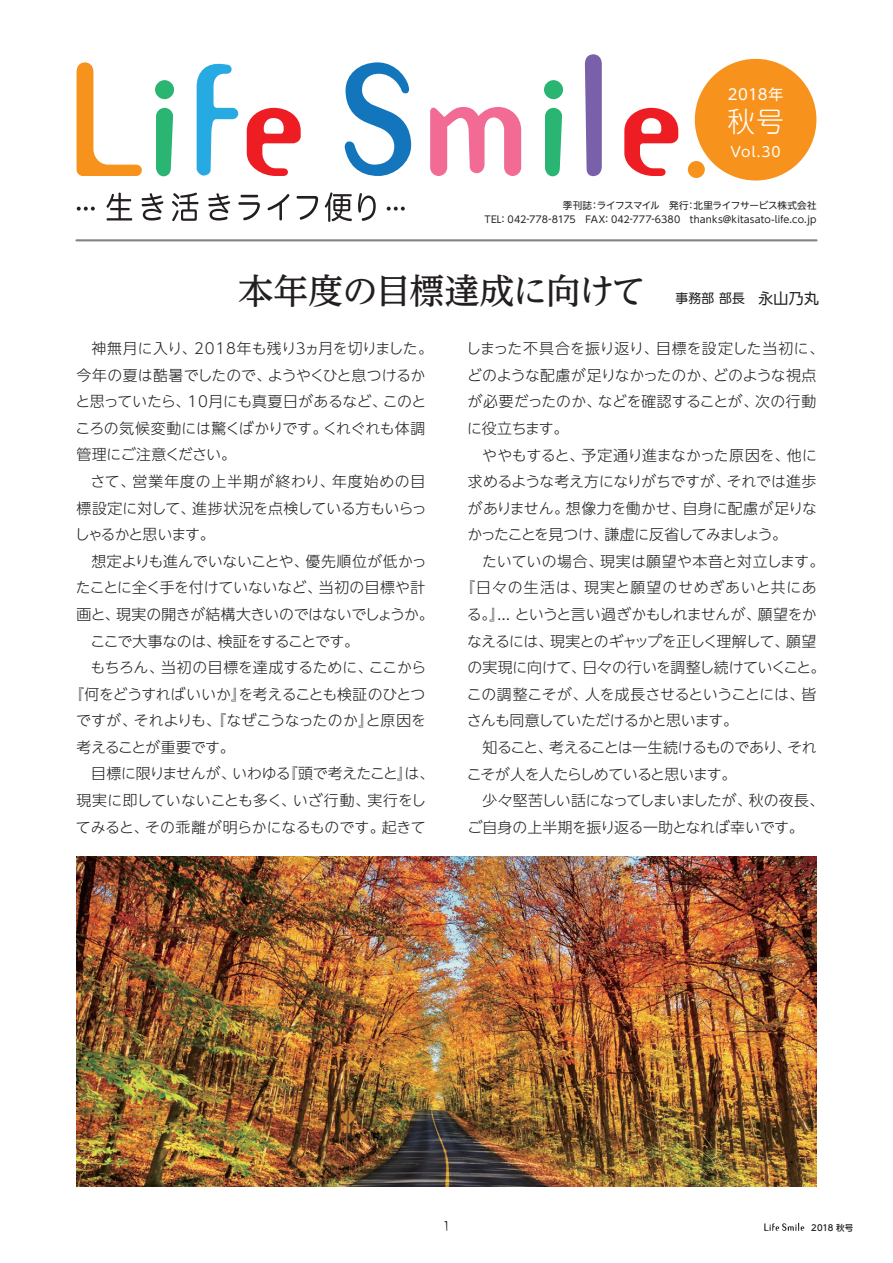
<style>
.page{position:relative;width:893px;height:1263px;background:#fff}
.page>*{position:absolute;margin:0;border:0;box-sizing:border-box;transform-origin:0 0}
.t1{font:500 35.1px "UD Reimin Pr 6";letter-spacing:-.045em;color:#231f20}
.t2{font:300 27.6px "UD Shin M Go Pr 6 N";color:#fff}
.t3{font:300 14.85px/26.5px "UD Shin Go NT Pr 6 N";letter-spacing:-.015em;color:#231f20}
.t4{font:300 14.85px "UD Shin Go NT Pr 6 N";letter-spacing:-.035em;color:#231f20}
.t5{font:300 14.85px "UD Shin Go NT Pr 6 N";letter-spacing:-.05em;color:#231f20}
.t6{font:300 14.85px "UD Shin Go NT Pr 6 N";letter-spacing:-.04em;color:#231f20}
.t7{font:300 14.85px "UD Shin Go NT Pr 6 N";letter-spacing:-.06em;color:#231f20}
.t8{font:300 14.85px "UD Shin Go NT Pr 6 N";letter-spacing:-.045em;color:#231f20}
.t9{font:300 14.85px "UD Shin Go NT Pr 6 N";letter-spacing:.02em;color:#231f20}
.t10{font:300 14.85px "UD Shin Go NT Pr 6 N";letter-spacing:.05em;color:#231f20}
.t11{font:14.85px "UD Shin M Go Pr 6 N";letter-spacing:.02em;color:#fff}
.t12{font:13.8px "UD Shin M Go Pr 6 N";color:#fff}
.t13{font:13.8px "Template Gothic OT";color:#231f20}
.t14{font:12.75px "UD Shin Go NT Pr 6 N";color:#231f20}
.t15{font:9.6px/13.5px "UD Shin Go NT Pr 6 N";letter-spacing:.015em;color:#231f20;text-align:right}
.t16{font:500 8.55px "UD Shin M Go Pr 6";letter-spacing:.005em;color:#231f20}
.s1{font-size:14.85px}
</style>
<div class="page">
<svg style="left:77px;top:62px;width:65px;height:114px"></svg>
<svg style="left:156px;top:108px;width:17px;height:69px"></svg>
<div style="left:155px;top:80px;width:19px;height:19px;background:#2bb572;border-radius:50%"></div>
<div style="left:544px;top:80px;width:19px;height:19px;background:#2bb572;border-radius:50%"></div>
<svg style="left:197px;top:63px;width:41px;height:113px"></svg>
<svg style="left:247px;top:108px;width:54px;height:68px"></svg>
<svg style="left:344px;top:62px;width:67px;height:114px"></svg>
<svg style="left:430px;top:107px;width:91px;height:69px"></svg>
<svg style="left:545px;top:108px;width:17px;height:69px"></svg>
<svg style="left:585px;top:54px;width:17px;height:122px;background:#846eb1"></svg>
<svg style="left:624px;top:108px;width:54px;height:68px"></svg>
<svg style="left:107px;top:193px;width:25px;height:27px"></svg>
<svg style="left:142px;top:193px;width:21px;height:27px"></svg>
<svg style="left:172px;top:193px;width:26px;height:28px"></svg>
<svg style="left:208px;top:193px;width:22px;height:27px"></svg>
<svg style="left:238px;top:195px;width:22px;height:25px"></svg>
<svg style="left:268px;top:194px;width:21px;height:26px"></svg>
<svg style="left:297px;top:196px;width:21px;height:24px"></svg>
<svg style="left:325px;top:192px;width:27px;height:30px"></svg>
<svg style="left:358px;top:193px;width:18px;height:28px"></svg>
<svg style="left:387px;top:207px;width:18px;height:4px"></svg>
<svg style="left:77px;top:207px;width:18px;height:4px"></svg>
<div style="left:695px;top:59px;width:121px;height:121px;background:#f7931d;border-radius:50%"></div>
<hr style="left:75px;top:239px;width:742px;height:2px;background:#808285">
<div style="left:688px;top:161px;width:17px;height:17px;background:#f7931d;border-radius:50%"></div>
<svg style="left:764px;top:1223px;width:40px;height:8px"></svg>
<img style="left:77px;top:857px;width:739px;height:329px">
<p class="t11" style="left:728px;top:82px;width:57px">2018年</p>
<h2 class="t2" style="left:728px;top:99px;width:58px">秋号</h2>
<p class="t12" style="left:730px;top:140px;width:52px">Vol.30</p>
<p class="t15" style="left:485px;top:198px;width:334px">季刊誌：ライフスマイル　発行：北里ライフサービス株式会社<br>TEL: 042-778-8175 FAX: 042-777-6380 thanks@kitasato-life.co.jp</p>
<h1 class="t1" style="left:238px;top:262px;width:410px">本年度の目標達成に向けて</h1>
<p class="t14" style="left:675px;top:288px;width:145px">事務部 部長 <span class="s1">永山乃丸</span></p>
<p class="t3" style="left:75px;top:335px;width:359px;text-indent:16px">神無月に入り、2018年も残り3ヵ月を切りました。今年の夏は酷暑でしたので、ようやくひと息つけるかと思っていたら、10月にも真夏日があるなど、このところの気候変動には驚くばかりです。くれぐれも体調管理にご注意ください。</p>
<p class="t3" style="left:75px;top:468px;width:353px;text-align:justify;text-indent:16px">さて、営業年度の上半期が終わり、年度始めの目標設定に対して、進捗状況を点検している方もいらっしゃるかと思います。</p>
<p class="t3" style="left:91px;top:547px;width:337px">想定よりも進んでいないことや、優先順位が低かっ</p>
<p class="t3" style="left:76px;top:574px;width:351px">たことに全く手を付けていないなど、当初の目標や計</p>
<p class="t4" style="left:77px;top:602px;width:359px">画と、現実の開きが結構大きいのではないでしょうか。</p>
<p class="t6" style="left:90px;top:629px;width:270px">ここで大事なのは、検証をすることです。</p>
<p class="t3" style="left:91px;top:654px;width:337px">もちろん、当初の目標を達成するために、ここから</p>
<p class="t3" style="left:69px;top:680px;width:358px">『何をどうすればいいか』を考えることも検証のひとつ</p>
<p class="t3" style="left:76px;top:707px;width:352px">ですが、それよりも、『なぜこうなったのか』と原因を</p>
<p class="t3" style="left:77px;top:733px;width:160px">考えることが重要です。</p>
<p class="t3" style="left:91px;top:760px;width:344px">目標に限りませんが、いわゆる『頭で考えたこと』は、</p>
<p class="t3" style="left:77px;top:786px;width:351px">現実に即していないことも多く、いざ行動、実行をし</p>
<p class="t3" style="left:76px;top:813px;width:351px">てみると、その乖離が明らかになるものです。起きて</p>
<p class="t3" style="left:466px;top:335px;width:360px">しまった不具合を振り返り、目標を設定した当初に、どのような配慮が足りなかったのか、どのような視点が必要だったのか、などを確認することが、次の行動に役立ちます。</p>
<p class="t3" style="left:467px;top:441px;width:351px;text-align:justify;text-indent:15px">ややもすると、予定通り進まなかった原因を、他に求めるような考え方になりがちですが、それでは進歩がありません。想像力を働かせ、自身に配慮が足りなかったことを見つけ、謙虚に反省してみましょう。</p>
<p class="t9" style="left:482px;top:549px;width:344px">たいていの場合、現実は願望や本音と対立します。</p>
<p class="t10" style="left:460px;top:576px;width:358px">『日々の生活は、現実と願望のせめぎあいと共にあ</p>
<p class="t4" style="left:467px;top:602px;width:351px">る。』... というと言い過ぎかもしれませんが、願望をか</p>
<p class="t7" style="left:467px;top:629px;width:351px">なえるには、現実とのギャップを正しく理解して、願望</p>
<p class="t3" style="left:467px;top:654px;width:359px">の実現に向けて、日々の行いを調整し続けていくこと。</p>
<p class="t3" style="left:467px;top:680px;width:351px">この調整こそが、人を成長させるということには、皆</p>
<p class="t5" style="left:467px;top:709px;width:273px">さんも同意していただけるかと思います。</p>
<p class="t8" style="left:483px;top:735px;width:336px">知ること、考えることは一生続けるものであり、それ</p>
<p class="t6" style="left:467px;top:762px;width:271px">こそが人を人たらしめていると思います。</p>
<p class="t5" style="left:483px;top:788px;width:343px">少々堅苦しい話になってしまいましたが、秋の夜長、</p>
<p class="t3" style="left:467px;top:813px;width:338px">ご自身の上半期を振り返る一助となれば幸いです。</p>
<p class="t13" style="left:444px;top:1219px;width:6px">1</p>
<p class="t16" style="left:811px;top:1220px;width:44px">2018 秋号</p>
</div>
